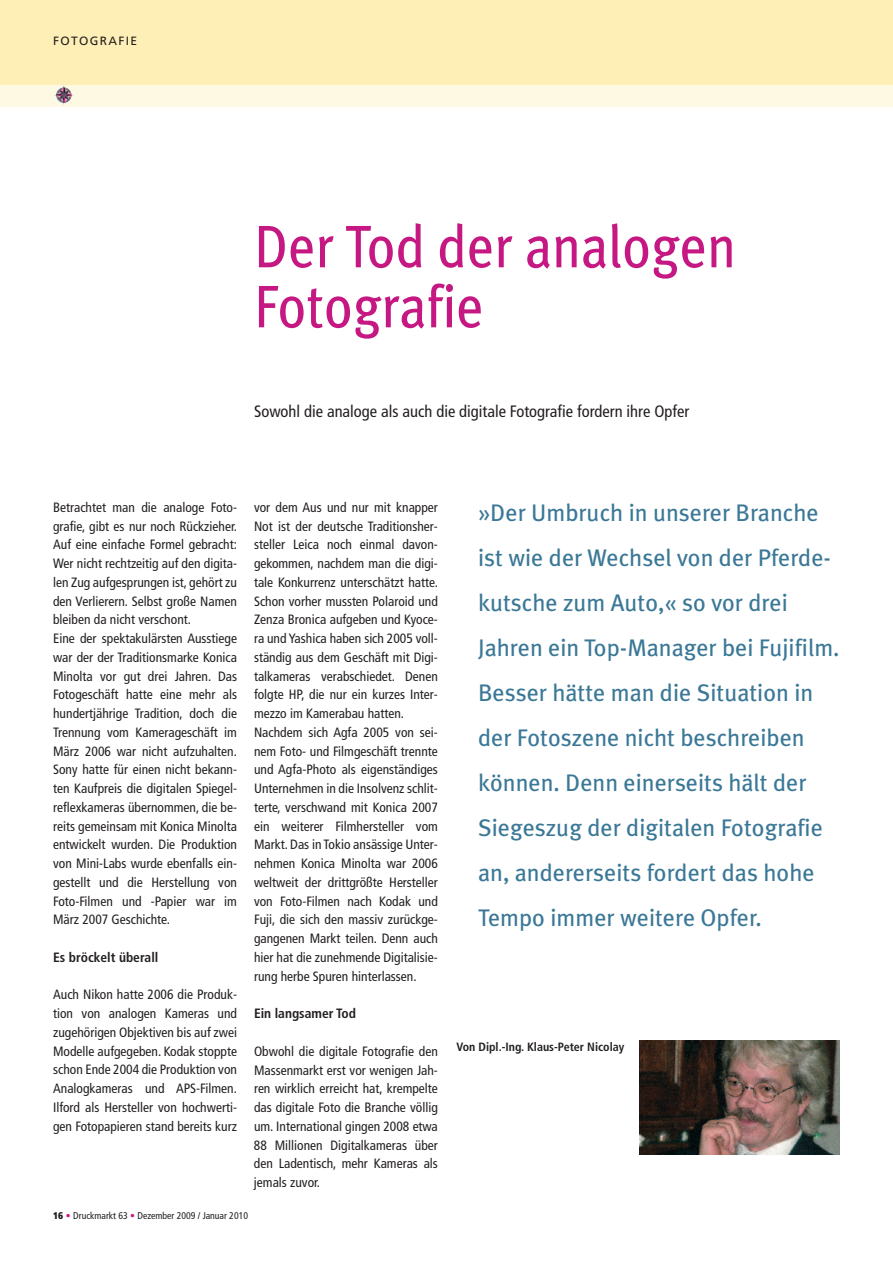
<style>
.page{position:relative;width:893px;height:1263px;background:#fff}
.page>*{position:absolute;margin:0;border:0;box-sizing:border-box;transform-origin:0 0}
.t1{font:60px/60px "Meta Plus";color:#c61882;scale:.9 1}
.t2{font:24px/45px "Meta Plus";color:#3b7897}
.t3{font:condensed 16.5px "Frutiger";color:#231f20}
.t4{font:condensed 13.5px/18.8px "Frutiger";color:#231f20}
.t5{font:700 condensed 13.5px "Frutiger";color:#231f20}
.t6{font:700 condensed 12px "Frutiger";color:#231f20}
.t7{font:12px "Frutiger";letter-spacing:.11em;color:#231f20}
.t8{font:condensed 9.75px "Frutiger";color:#231f20}
.s1{font-weight:900}
.s2{font-weight:700;color:#c61882}
.s3{color:#c61882}
</style>
<div class="page">
<div style="left:0;top:0;width:893px;height:85px;background:#fdefb5"></div>
<div style="left:0;top:85px;width:893px;height:21px;background:#fdf9e2"></div>
<svg style="left:64px;top:88px;width:10px;height:12px"></svg>
<img style="left:639px;top:1041px;width:201px;height:113px">
<p class="t7" style="left:53px;top:36px;width:86px">FOTOGRAFIE</p>
<h1 class="t1" style="left:254px;top:217px;width:537px">Der Tod der analogen<br>Fotografie</h1>
<p class="t3" style="left:254px;top:405px;width:437px">Sowohl die analoge als auch die digitale Fotografie fordern ihre Opfer</p>
<p class="t4" style="left:53px;top:499px;width:185px">Betrachtet man die analoge Foto&shy;grafie, gibt es nur noch Rückzieher.<br>Auf eine einfache Formel gebracht:<br>Wer nicht rechtzeitig auf den digita&shy;len Zug aufgesprungen ist, gehört zu den Verlierern. Selbst große Namen bleiben da nicht verschont.<br>Eine der spektakulärsten Ausstiege war der der Traditionsmarke Konica Minolta vor gut drei Jahren. Das Fotogeschäft hatte eine mehr als hundertjährige Tradition, doch die Trennung vom Kamerageschäft im März 2006 war nicht aufzuhalten.<br>Sony hatte für einen nicht bekann&shy;ten Kaufpreis die digitalen Spiegel&shy;reflexkameras übernommen, die be&shy;reits gemeinsam mit Konica Minolta entwickelt wurden. Die Produktion von Mini-Labs wurde ebenfalls ein&shy;gestellt und die Herstellung von Foto-Filmen und -Papier war im März 2007 Geschichte.</p>
<p class="t5" style="left:53px;top:952px;width:107px">Es bröckelt überall</p>
<p class="t4" style="left:53px;top:986px;width:185px;text-align:justify">Auch Nikon hatte 2006 die Produk&shy;tion von analogen Kameras und zugehörigen Objektiven bis auf zwei Modelle aufgegeben. Kodak stoppte schon Ende 2004 die Produktion von Analogkameras und APS-Filmen.<br>Ilford als Hersteller von hochwerti&shy;gen Fotopapieren stand bereits kurz</p>
<p class="t4" style="left:254px;top:499px;width:185px">vor dem Aus und nur mit knapper Not ist der deutsche Traditionsher&shy;steller Leica noch einmal davon&shy;gekommen, nachdem man die digi&shy;tale Konkurrenz unterschätzt hatte.<br>Schon vorher mussten Polaroid und Zenza Bronica aufgeben und Kyoce&shy;ra und Yashica haben sich 2005 voll&shy;ständig aus dem Geschäft mit Digi&shy;talkameras verabschiedet. Denen folgte HP, die nur ein kurzes Inter&shy;mezzo im Kamerabau hatten.<br>Nachdem sich Agfa 2005 von sei&shy;nem Foto- und Filmgeschäft trennte und Agfa-Photo als eigenständiges Unternehmen in die Insolvenz schlit&shy;terte, verschwand mit Konica 2007 ein weiterer Filmhersteller vom Markt. Das in Tokio ansässige Unter&shy;nehmen Konica Minolta war 2006 weltweit der drittgrößte Hersteller von Foto-Filmen nach Kodak und Fuji, die sich den massiv zurückge&shy;gangenen Markt teilen. Denn auch hier hat die zunehmende Digitalisie&shy;rung herbe Spuren hinterlassen.</p>
<p class="t5" style="left:254px;top:1008px;width:104px">Ein langsamer Tod</p>
<p class="t4" style="left:254px;top:1043px;width:185px;text-align:justify">Obwohl die digitale Fotografie den Massenmarkt erst vor wenigen Jah&shy;ren wirklich erreicht hat, krempelte das digitale Foto die Branche völlig um. International gingen 2008 etwa 88 Millionen Digitalkameras über den Ladentisch, mehr Kameras als jemals zuvor.</p>
<p class="t2" style="left:478px;top:490px;width:363px">»Der Umbruch in unserer Branche ist wie der Wechsel von der Pferde&shy;kutsche zum Auto,« so vor drei Jahren ein Top-Manager bei Fujifilm.<br>Besser hätte man die Situation in der Fotoszene nicht beschreiben können. Denn einerseits hält der Siegeszug der digitalen Fotografie an, andererseits fordert das hohe Tempo immer weitere Opfer.</p>
<p class="t6" style="left:456px;top:1042px;width:169px">Von Dipl.-Ing. Klaus-Peter Nicolay</p>
<p class="t8" style="left:53px;top:1212px;width:196px"><span class="s1">16</span> <span class="s2">•</span> Druckmarkt 63 <span class="s3">•</span> Dezember 2009 / Januar 2010</p>
</div>
